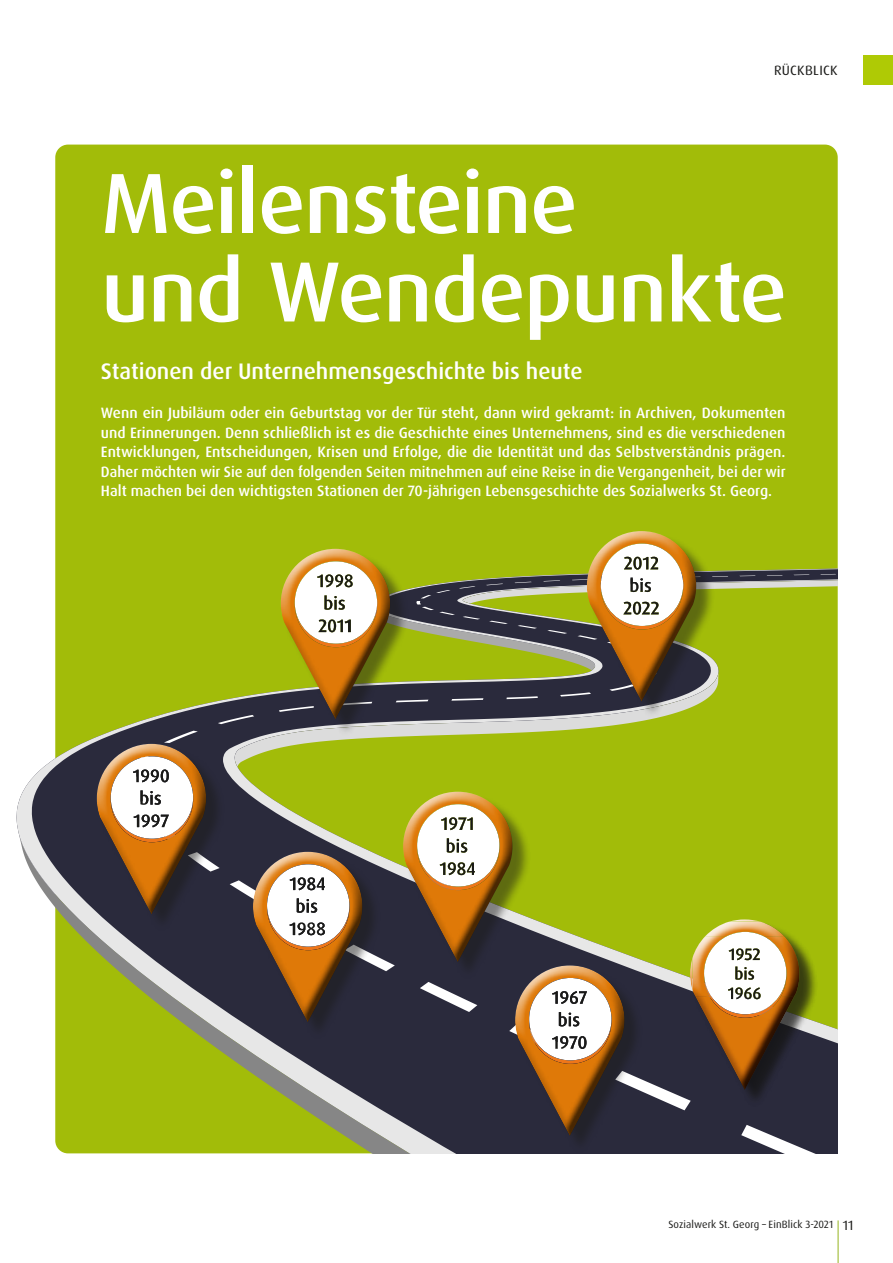
<style>
.page{position:relative;width:893px;height:1263px;background:#fff}
.page>*{position:absolute;margin:0;border:0;box-sizing:border-box;transform-origin:0 0}
.t1{font:500 85.5px/88.5px "Dax Pro";letter-spacing:-.015em;color:#fff}
.t2{font:500 22.5px "Dax Pro";color:#fff}
.t3{font:500 15px/19.5px "Dax Pro";color:#fff;text-align:justify}
.t4{font:13.5px "Dax Pro";letter-spacing:.02em;color:#1a1a18}
.t5{font:10.5px "Dax Pro";letter-spacing:.01em;color:#1a1a18}
.s1{font-size:13.5px}
</style>
<div class="page">
<hr style="left:838px;top:1220px;width:1px;height:43px;background:#95b41f">
<div style="left:55px;top:145px;width:783px;height:1008px;background:#a2bc09;border-radius:13px"></div>
<div style="left:863px;top:55px;width:30px;height:30px;background:#afca05"></div>
<svg style="left:16px;top:568px;width:207px;height:585px"></svg>
<svg style="left:223px;top:691px;width:615px;height:462px"></svg>
<div style="left:517px;top:968px;width:126px;height:185px;background:#2a2a3c"></div>
<svg style="left:403px;top:792px;width:288px;height:344px"></svg>
<div style="left:401px;top:791px;width:112px;height:77px;background:#fff;opacity:.75"></div>
<div style="left:401px;top:808px;width:113px;height:157px;background:#1a1a18;opacity:.75"></div>
<div style="left:255px;top:854px;width:126px;height:186px;background:#2a2a3c"></div>
<svg style="left:230px;top:852px;width:165px;height:170px"></svg>
<div style="left:251px;top:851px;width:112px;height:77px;background:#fff;opacity:.75"></div>
<div style="left:251px;top:868px;width:113px;height:157px;background:#1a1a18;opacity:.75"></div>
<div style="left:99px;top:746px;width:126px;height:186px;background:#1a1a18;opacity:.5"></div>
<svg style="left:97px;top:731px;width:123px;height:183px;background:#373745"></svg>
<div style="left:95px;top:743px;width:111px;height:77px;background:#fff;opacity:.75"></div>
<div style="left:95px;top:760px;width:113px;height:157px;background:#1a1a18;opacity:.75"></div>
<div style="left:283px;top:551px;width:126px;height:186px;background:#1a1a18;opacity:.5"></div>
<svg style="left:279px;top:531px;width:559px;height:188px"></svg>
<div style="left:585px;top:530px;width:111px;height:78px;background:#fff;opacity:.75"></div>
<div style="left:585px;top:548px;width:113px;height:156px;background:#1a1a18;opacity:.75"></div>
<div style="left:688px;top:919px;width:124px;height:96px;background:#fff;opacity:.75"></div>
<div style="left:688px;top:939px;width:132px;height:173px;background:#1a1a18;opacity:.75"></div>
<p class="t4" style="left:774px;top:61px;width:65px">RÜCKBLICK</p>
<h1 class="t1" style="left:101px;top:160px;width:688px">Meilensteine<br>und Wendepunkte</h1>
<h2 class="t2" style="left:101px;top:357px;width:483px">Stationen der Unternehmensgeschichte bis heute</h2>
<p class="t3" style="left:101px;top:403px;width:686px">Wenn ein Jubiläum oder ein Geburtstag vor der Tür steht, dann wird gekramt: in Archiven, Dokumenten und Erinnerungen. Denn schließlich ist es die Geschichte eines Unternehmens, sind es die verschiedenen Entwicklungen, Entscheidungen, Krisen und Erfolge, die die Identität und das Selbstverständnis prägen.<br>Daher möchten wir Sie auf den folgenden Seiten mitnehmen auf eine Reise in die Vergangenheit, bei der wir Halt machen bei den wichtigsten Stationen der 70-jährigen Lebensgeschichte des Sozialwerks St. Georg.</p>
<p class="t5" style="left:668px;top:1217px;width:187px">Sozialwerk St. Georg – EinBlick 3-2021 <span class="s1">11</span></p>
</div>
